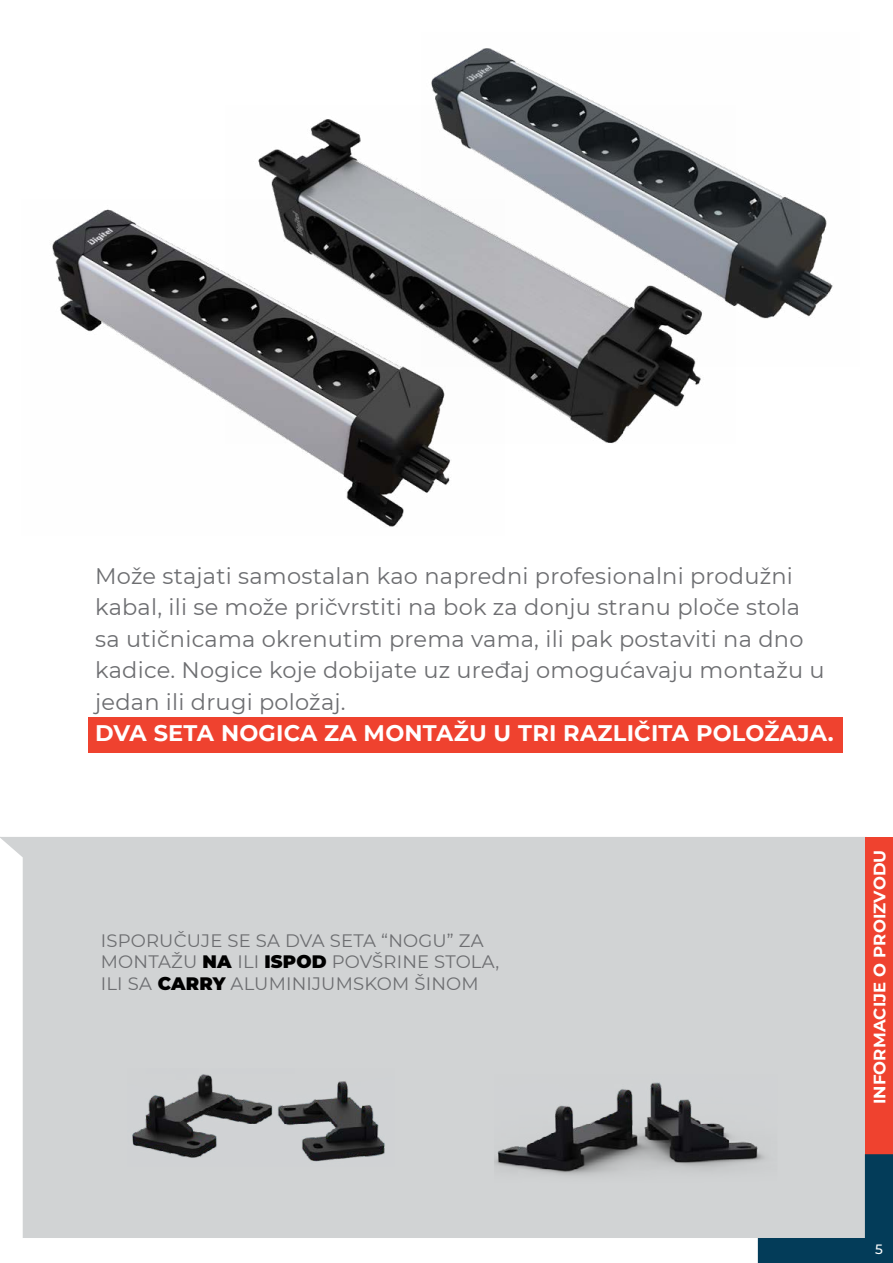
<style>
.page{position:relative;width:893px;height:1263px;background:#fff}
.page>*{position:absolute;margin:0;border:0;box-sizing:border-box;transform-origin:0 0}
.t1{font:22.5px/31.5px "Montserrat";letter-spacing:.01em;color:#6d6e71}
.t2{font:700 22.5px "Montserrat";letter-spacing:.01em;color:#fff}
.t3{font:18px/21.6px "Montserrat";letter-spacing:.01em;color:#6d6e71}
.t4{font:700 16.5px "Montserrat";letter-spacing:.01em;color:#fff}
.t5{font:500 13.5px "Montserrat";color:#fff}
.s1{font-weight:900;color:#000}
</style>
<div class="page">
<div style="left:0;top:837px;width:865px;height:401px;background:#d1d3d4"></div>
<div style="left:865px;top:837px;width:28px;height:317px;background:#ef422f"></div>
<svg style="left:758px;top:1154px;width:135px;height:109px;background:#7e96a2"></svg>
<div style="left:89px;top:717px;width:754px;height:36px;background:#ef422f"></div>
<img style="left:258px;top:119px;width:443px;height:324px">
<img style="left:52px;top:200px;width:452px;height:327px">
<img style="left:422px;top:48px;width:411px;height:319px">
<img style="left:127px;top:1068px;width:268px;height:98px">
<img style="left:494px;top:1074px;width:283px;height:111px">
<p class="t1" style="left:95px;top:559px;width:731px">Može stajati samostalan kao napredni profesionalni produžni kabal, ili se može pričvrstiti na bok za donju stranu ploče stola sa utičnicama okrenutim prema vama, ili pak postaviti na dno kadice. Nogice koje dobijate uz uređaj omogućavaju montažu u jedan ili drugi položaj.</p>
<p class="t2" style="left:95px;top:717px;width:740px">DVA SETA NOGICA ZA MONTAŽU U TRI RAZLIČITA POLOŽAJA.</p>
<p class="t3" style="left:101px;top:929px;width:400px">ISPORUČUJE SE SA DVA SETA “NOGU” ZA<br>MONTAŽU <span class="s1">NA</span> ILI <span class="s1">ISPOD</span> POVŠRINE STOLA,<br>ILI SA <span class="s1">CARRY</span> ALUMINIJUMSKOM ŠINOM</p>
<p class="t4" style="left:868px;top:1104px;width:256px;rotate:-90deg">INFORMACIJE O PROIZVODU</p>
<p class="t5" style="left:875px;top:1240px;width:9px">5</p>
</div>
